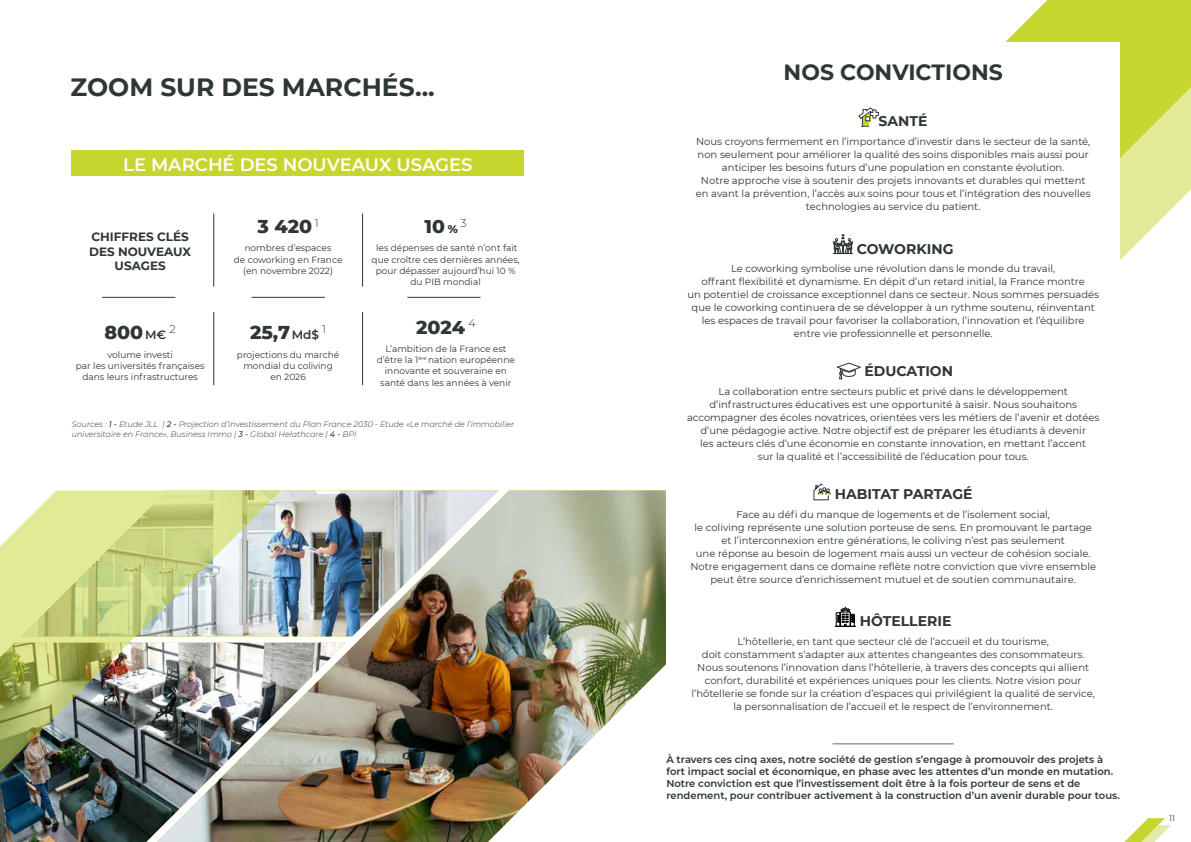
<style>
.page{position:relative;width:1191px;height:842px;background:#fff}
.page>*{position:absolute;margin:0;border:0;box-sizing:border-box;transform-origin:0 0}
.t1{font:700 25px "Montserrat";color:#2e3638}
.t2{font:700 22px "Montserrat";color:#2e3638}
.t3{font:800 19px "Montserrat";color:#2e3638}
.t4{font:800 18.8px "Montserrat";color:#2e3638}
.t5{font:600 18px "Montserrat";color:#fff}
.t6{font:700 14px "Montserrat";color:#2e3638}
.t7{font:700 12px/14.4px "Montserrat";color:#2e3638;text-align:center}
.t8{font:300 11.1px "Montserrat";color:#2e3638}
.t9{font:10px/13px "Montserrat";color:#2e3638;text-align:center}
.t10{font:600 10px/12px "Montserrat";color:#2e3638}
.t11{font:9px/11.2px "Montserrat";color:#2e3638;text-align:center}
.t12{font:italic 300 8px/9.6px "Montserrat";color:#2e3638}
.t13{font:8px "Montserrat";color:#2e3638}
.s1{font-weight:600;font-size:12px}
.s2{font-size:8.6px}
.s3{font-size:11.3px}
.s4{font-weight:500}
</style>
<div class="page">
<img style="left:281px;top:490px;width:385px;height:352px">
<img style="left:281px;top:643px;width:65px;height:199px">
<img style="left:281px;top:490px;width:217px;height:146px">
<img style="left:0;top:490px;width:281px;height:352px">
<svg style="left:1120px;top:207px;width:53px;height:53px"></svg>
<svg style="left:1005px;top:0;width:186px;height:207px;background:#d2dd59"></svg>
<svg style="left:1124px;top:818px;width:47px;height:24px"></svg>
<div style="left:72px;top:150px;width:452px;height:26px;background:#c7d52f"></div>
<hr style="left:213px;top:213px;width:1px;height:74px;background:#2e3638">
<hr style="left:362px;top:213px;width:1px;height:74px;background:#2e3638">
<hr style="left:213px;top:312px;width:1px;height:73px;background:#2e3638">
<hr style="left:362px;top:312px;width:1px;height:73px;background:#2e3638">
<hr style="left:102px;top:297px;width:73px;height:1px;background:#2e3638">
<hr style="left:252px;top:297px;width:73px;height:1px;background:#2e3638">
<hr style="left:407px;top:297px;width:73px;height:1px;background:#2e3638">
<div style="left:666px;top:42px;width:454px;height:715px;background:#fff"></div>
<svg style="left:858px;top:108px;width:20px;height:19px"></svg>
<svg style="left:833px;top:235px;width:20px;height:19px"></svg>
<svg style="left:837px;top:363px;width:24px;height:16px"></svg>
<svg style="left:813px;top:484px;width:18px;height:16px"></svg>
<svg style="left:835px;top:607px;width:21px;height:20px"></svg>
<hr style="left:832px;top:743px;width:121px;height:1px;background:#2e3638">
<h1 class="t1" style="left:71px;top:69px;width:366px">ZOOM SUR DES MARCHÉS...</h1>
<h3 class="t5" style="left:123px;top:151px;width:351px">LE MARCHÉ DES NOUVEAUX USAGES</h3>
<p class="t7" style="left:89px;top:229px;width:103px">CHIFFRES CLÉS<br>DES NOUVEAUX<br>USAGES</p>
<h3 class="t3" style="left:105px;top:319px;width:63px">800<span class="s1">M€</span></h3>
<p class="t8" style="left:170px;top:321px;width:8px">2</p>
<p class="t11" style="left:76px;top:348px;width:130px">volume investi<br>par les universités françaises dans leurs infrastructures</p>
<h3 class="t3" style="left:257px;top:212px;width:63px">3 420 <sup>1</sup></h3>
<p class="t11" style="left:234px;top:242px;width:110px"><span class="s2">n</span>ombres d’espaces<br>de coworking en France (en novembre 2022)</p>
<h3 class="t3" style="left:250px;top:319px;width:70px">25,7<span class="s1">Md$</span></h3>
<p class="t8" style="left:322px;top:321px;width:5px">1</p>
<p class="t11" style="left:237px;top:348px;width:104px">projections du marché mondial du coliving en 2026</p>
<h3 class="t4" style="left:424px;top:213px;width:35px">10 <span class="s3">%</span></h3>
<p class="t8" style="left:460px;top:215px;width:8px">3</p>
<p class="t11" style="left:371px;top:242px;width:150px">les dépenses de santé n’ont fait que croître ces dernières années, pour dépasser aujourd’hui 10 % du PIB mondial</p>
<h3 class="t3" style="left:416px;top:313px;width:61px">2024 <sup>4</sup></h3>
<p class="t11" style="left:377px;top:343px;width:140px">L’ambition de la France est d’être la 1<sup>ère</sup> nation européenne innovante et souveraine en santé dans les années à venir</p>
<p class="t12" style="left:72px;top:419px;width:444px">Sources : <span class="s4">1 -</span> Etude JLL | <span class="s4">2 -</span> Projection d’investissement du Plan France 2030 - Etude «Le marché de l’immobilier universitaire en France», Business Immo | <span class="s4">3 -</span> Global Helathcare | <span class="s4">4 -</span> BPI</p>
<h2 class="t2" style="left:783px;top:57px;width:221px">NOS CONVICTIONS</h2>
<h3 class="t6" style="left:878px;top:111px;width:51px">SANTÉ</h3>
<p class="t9" style="left:696px;top:134px;width:396px">Nous croyons fermement en l’importance d’investir dans le secteur de la santé, non seulement pour améliorer la qualité des soins disponibles mais aussi pour anticiper les besoins futurs d’une population en constante évolution.<br>Notre approche vise à soutenir des projets innovants et durables qui mettent en avant la prévention, l’accès aux soins pour tous et l’intégration des nouvelles technologies au service du patient.</p>
<h3 class="t6" style="left:856px;top:239px;width:98px">COWORKING</h3>
<p class="t9" style="left:687px;top:262px;width:413px">Le coworking symbolise une révolution dans le monde du travail,<br>offrant flexibilité et dynamisme. En dépit d’un retard initial, la France montre<br>un potentiel de croissance exceptionnel dans ce secteur. Nous sommes persuadés que le coworking continuera de se développer à un rythme soutenu, réinventant les espaces de travail pour favoriser la collaboration, l’innovation et l’équilibre entre vie professionnelle et personnelle.</p>
<h3 class="t6" style="left:864px;top:361px;width:90px">ÉDUCATION</h3>
<p class="t9" style="left:687px;top:384px;width:414px">La collaboration entre secteurs public et privé dans le développement d’infrastructures éducatives est une opportunité à saisir. Nous souhaitons accompagner des écoles novatrices, orientées vers les métiers de l’avenir et dotées d’une pédagogie active. Notre objectif est de préparer les étudiants à devenir<br>les acteurs clés d’une économie en constante innovation, en mettant l’accent<br>sur la qualité et l’accessibilité de l’éducation pour tous.</p>
<h3 class="t6" style="left:835px;top:484px;width:139px">HABITAT PARTAGÉ</h3>
<p class="t9" style="left:690px;top:507px;width:407px">Face au défi du manque de logements et de l’isolement social,<br>le coliving représente une solution porteuse de sens. En promouvant le partage et l’interconnexion entre générations, le coliving n’est pas seulement<br>une réponse au besoin de logement mais aussi un vecteur de cohésion sociale.<br>Notre engagement dans ce domaine reflète notre conviction que vivre ensemble peut être source d’enrichissement mutuel et de soutien communautaire.</p>
<h3 class="t6" style="left:859px;top:611px;width:93px">HÔTELLERIE</h3>
<p class="t9" style="left:691px;top:634px;width:405px">L’hôtellerie, en tant que secteur clé de l’accueil et du tourisme,<br>doit constamment s’adapter aux attentes changeantes des consommateurs.<br>Nous soutenons l’innovation dans l’hôtellerie, à travers des concepts qui allient confort, durabilité et expériences uniques pour les clients. Notre vision pour l’hôtellerie se fonde sur la création d’espaces qui privilégient la qualité de service, la personnalisation de l’accueil et le respect de l’environnement.</p>
<p class="t10" style="left:666px;top:753px;width:455px">À travers ces cinq axes, notre société de gestion s’engage à promouvoir des projets à fort impact social et économique, en phase avec les attentes d’un monde en mutation.<br>Notre conviction est que l’investissement doit être à la fois porteur de sens et de rendement, pour contribuer activement à la construction d’un avenir durable pour tous.</p>
<p class="t13" style="left:1169px;top:812px;width:7px">11</p>
</div>
